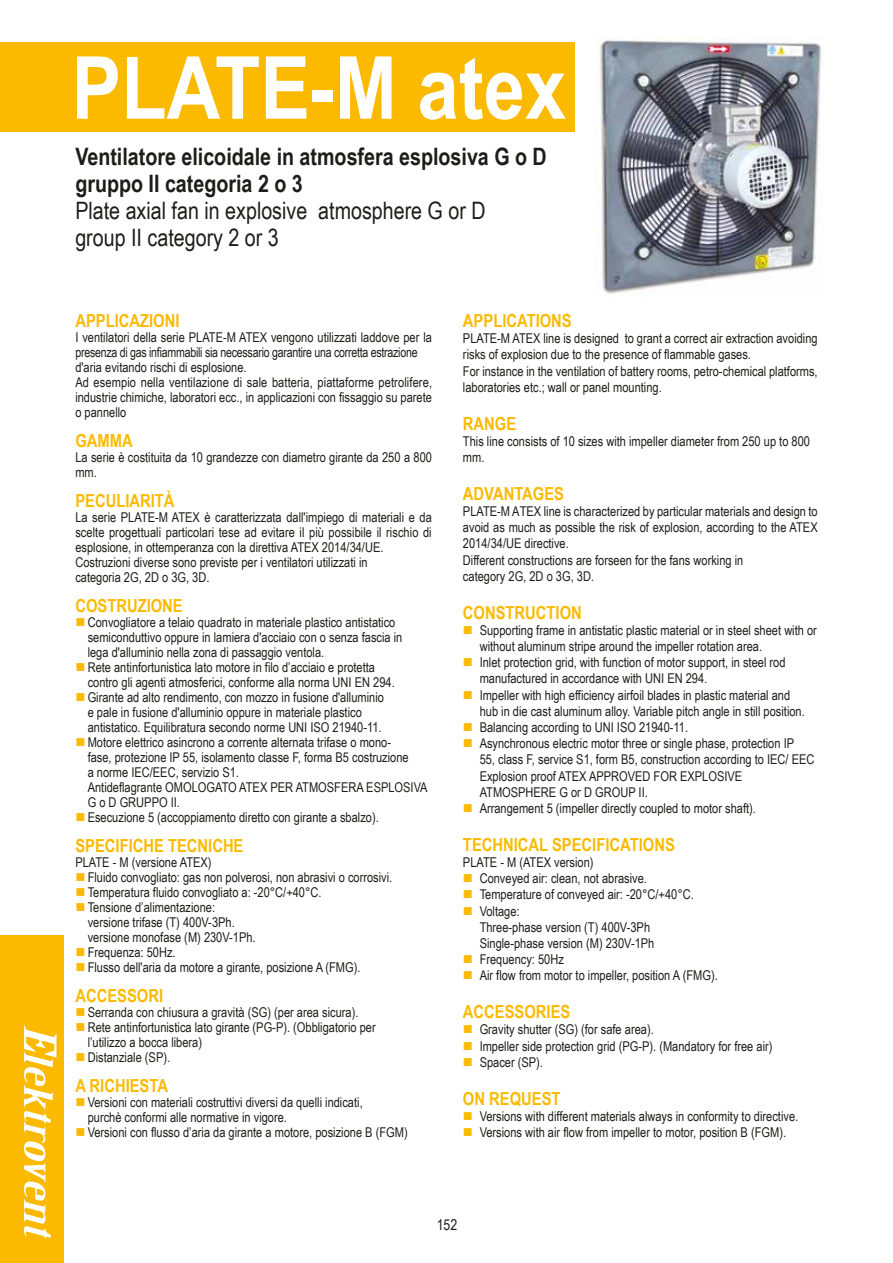
<style>
.page{position:relative;width:893px;height:1263px;background:#fff}
.page>*{position:absolute;margin:0;border:0;box-sizing:border-box;transform-origin:0 0}
.t1{font:700 87px "Arial Narrow";color:#fff;scale:1.04 1}
.t2{font:700 24px/27px "Arial Narrow";color:#1d1d1b}
.t3{font:24px/27px "Arial Narrow";color:#1d1d1b}
.t4{font:700 18px "Arial Narrow";color:#fbba00}
.t5{font:15px "Arial Narrow";color:#1d1d1b}
.t6{font:13.5px/15px "Arial Narrow";color:#1d1d1b}
.s1{color:#fbba00}
</style>
<div class="page">
<div style="left:0;top:43px;width:574px;height:89px;background:#fbba00"></div>
<div style="left:0;top:935px;width:64px;height:328px;background:#fbba00"></div>
<svg style="left:24px;top:1025px;width:32px;height:214px"></svg>
<img style="left:600px;top:38px;width:221px;height:256px">
<h1 class="t1" style="left:72px;top:22px;width:477px">PLATE-M atex</h1>
<h2 class="t2" style="left:75px;top:142px;width:473px">Ventilatore elicoidale in atmosfera esplosiva G o D gruppo II categoria 2 o 3</h2>
<h2 class="t3" style="left:75px;top:196px;width:412px">Plate axial fan in explosive atmosphere G or D group II category 2 or 3</h2>
<h3 class="t4" style="left:75px;top:307px;width:106px">APPLICAZIONI</h3>
<p class="t6" style="left:75px;top:329px;width:358px">I ventilatori della serie PLATE-M ATEX vengono utilizzati laddove per la presenza di gas infiammabili sia necessario garantire una corretta estrazione d'aria evitando rischi di esplosione.<br>Ad esempio nella ventilazione di sale batteria, piattaforme petrolifere, industrie chimiche, laboratori ecc., in applicazioni con fissaggio su parete o pannello</p>
<h3 class="t4" style="left:75px;top:427px;width:59px">GAMMA</h3>
<p class="t6" style="left:75px;top:449px;width:358px">La serie è costituita da 10 grandezze con diametro girante da 250 a 800 mm.</p>
<h3 class="t4" style="left:75px;top:487px;width:101px">PECULIARITÀ</h3>
<p class="t6" style="left:75px;top:509px;width:358px">La serie PLATE-M ATEX è caratterizzata dall'impiego di materiali e da scelte progettuali particolari tese ad evitare il più possibile il rischio di esplosione, in ottemperanza con la direttiva ATEX 2014/34/UE.<br>Costruzioni diverse sono previste per i ventilatori utilizzati in<br>categoria 2G, 2D o 3G, 3D.</p>
<h3 class="t4" style="left:75px;top:592px;width:109px">COSTRUZIONE</h3>
<p class="t6" style="left:88px;top:614px;width:316px;text-indent:-12px"><span class="s1">■</span> Convogliatore a telaio quadrato in materiale plastico antistatico semiconduttivo oppure in lamiera d'acciaio con o senza fascia in lega d'alluminio nella zona di passaggio ventola.</p>
<p class="t6" style="left:88px;top:659px;width:309px;text-indent:-12px"><span class="s1">■</span> Rete antinfortunistica lato motore in filo d’acciaio e protetta contro gli agenti atmosferici, conforme alla norma UNI EN 294.</p>
<p class="t6" style="left:88px;top:689px;width:298px;text-indent:-12px"><span class="s1">■</span> Girante ad alto rendimento, con mozzo in fusione d'alluminio e pale in fusione d'alluminio oppure in materiale plastico antistatico. Equilibratura secondo norme UNI ISO 21940-11.</p>
<p class="t6" style="left:88px;top:734px;width:341px;text-indent:-12px"><span class="s1">■</span> Motore elettrico asincrono a corrente alternata trifase o mono-<br>fase, protezione IP 55, isolamento classe F, forma B5 costruzione<br>a norme IEC/EEC, servizio S1.<br>Antideflagrante OMOLOGATO ATEX PER ATMOSFERA ESPLOSIVA G o D GRUPPO II.</p>
<p class="t6" style="left:75px;top:809px;width:305px"><span class="s1">■</span> Esecuzione 5 (accoppiamento diretto con girante a sbalzo).</p>
<h3 class="t4" style="left:75px;top:832px;width:170px">SPECIFICHE TECNICHE</h3>
<p class="t6" style="left:75px;top:854px;width:138px">PLATE - M (versione ATEX)</p>
<p class="t6" style="left:75px;top:869px;width:318px"><span class="s1">■</span> Fluido convogliato: gas non polverosi, non abrasivi o corrosivi.</p>
<p class="t6" style="left:75px;top:884px;width:248px"><span class="s1">■</span> Temperatura fluido convogliato a: -20°C/+40°C.</p>
<p class="t6" style="left:88px;top:899px;width:169px;text-indent:-12px"><span class="s1">■</span> Tensione d’alimentazione: versione trifase (T) 400V-3Ph. versione monofase (M) 230V-1Ph.</p>
<p class="t6" style="left:75px;top:944px;width:102px"><span class="s1">■</span> Frequenza: 50Hz.</p>
<p class="t6" style="left:75px;top:959px;width:287px"><span class="s1">■</span> Flusso dell'aria da motore a girante, posizione A (FMG).</p>
<h3 class="t4" style="left:75px;top:982px;width:89px">ACCESSORI</h3>
<p class="t6" style="left:75px;top:1004px;width:285px"><span class="s1">■</span> Serranda con chiusura a gravità (SG) (per area sicura).</p>
<p class="t6" style="left:88px;top:1019px;width:289px;text-indent:-12px"><span class="s1">■</span> Rete antinfortunistica lato girante (PG-P). (Obbligatorio per l’utilizzo a bocca libera)</p>
<p class="t6" style="left:75px;top:1049px;width:96px"><span class="s1">■</span> Distanziale (SP).</p>
<h3 class="t4" style="left:75px;top:1072px;width:94px">A RICHIESTA</h3>
<p class="t6" style="left:88px;top:1094px;width:277px;text-indent:-12px"><span class="s1">■</span> Versioni con materiali costruttivi diversi da quelli indicati, purchè conformi alle normative in vigore.</p>
<p class="t6" style="left:75px;top:1124px;width:334px"><span class="s1">■</span> Versioni con flusso d’aria da girante a motore, posizione B (FGM)</p>
<h3 class="t4" style="left:463px;top:307px;width:110px">APPLICATIONS</h3>
<p class="t6" style="left:463px;top:330px;width:356px;line-height:16.2px">PLATE-M ATEX line is designed to grant a correct air extraction avoiding risks of explosion due to the presence of flammable gases.<br>For instance in the ventilation of battery rooms, petro-chemical platforms, laboratories etc.; wall or panel mounting.</p>
<h3 class="t4" style="left:463px;top:410px;width:55px">RANGE</h3>
<p class="t6" style="left:463px;top:432px;width:349px;line-height:16.2px">This line consists of 10 sizes with impeller diameter from 250 up to 800 mm.</p>
<h3 class="t4" style="left:463px;top:480px;width:103px">ADVANTAGES</h3>
<p class="t6" style="left:463px;top:503px;width:356px;line-height:16.2px">PLATE-M ATEX line is characterized by particular materials and design to avoid as much as possible the risk of explosion, according to the ATEX 2014/34/UE directive.<br>Different constructions are forseen for the fans working in<br>category 2G, 2D o 3G, 3D.</p>
<h3 class="t4" style="left:463px;top:599px;width:120px">CONSTRUCTION</h3>
<p class="t6" style="left:480px;top:621px;width:339px;line-height:16.2px;text-indent:-17px"><span class="s1">■</span> Supporting frame in antistatic plastic material or in steel sheet with or without aluminum stripe around the impeller rotation area.</p>
<p class="t6" style="left:480px;top:654px;width:307px;line-height:16.2px;text-indent:-17px"><span class="s1">■</span> Inlet protection grid, with function of motor support, in steel rod manufactured in accordance with UNI EN 294.</p>
<p class="t6" style="left:480px;top:686px;width:327px;line-height:16.2px;text-indent:-17px"><span class="s1">■</span> Impeller with high efficiency airfoil blades in plastic material and hub in die cast aluminum alloy. Variable pitch angle in still position.</p>
<p class="t6" style="left:463px;top:719px;width:227px"><span class="s1">■</span> Balancing according to UNI ISO 21940-11.</p>
<p class="t6" style="left:480px;top:735px;width:336px;line-height:16.2px;text-indent:-17px"><span class="s1">■</span> Asynchronous electric motor three or single phase, protection IP<br>55, class F, service S1, form B5, construction according to IEC/ EEC Explosion proof ATEX APPROVED FOR EXPLOSIVE ATMOSPHERE G or D GROUP II.</p>
<p class="t6" style="left:463px;top:800px;width:294px"><span class="s1">■</span> Arrangement 5 (impeller directly coupled to motor shaft).</p>
<h3 class="t4" style="left:463px;top:831px;width:213px">TECHNICAL SPECIFICATIONS</h3>
<p class="t6" style="left:463px;top:854px;width:132px">PLATE - M (ATEX version)</p>
<p class="t6" style="left:463px;top:870px;width:186px"><span class="s1">■</span> Conveyed air: clean, not abrasive.</p>
<p class="t6" style="left:463px;top:887px;width:232px"><span class="s1">■</span> Temperature of conveyed air: -20°C/+40°C.</p>
<p class="t6" style="left:480px;top:902px;width:176px;line-height:16.2px;text-indent:-17px"><span class="s1">■</span> Voltage:<br>Three-phase version (T) 400V-3Ph<br>Single-phase version (M) 230V-1Ph</p>
<p class="t6" style="left:463px;top:951px;width:102px"><span class="s1">■</span> Frequency: 50Hz</p>
<p class="t6" style="left:463px;top:968px;width:256px"><span class="s1">■</span> Air flow from motor to impeller, position A (FMG).</p>
<h3 class="t4" style="left:463px;top:998px;width:109px">ACCESSORIES</h3>
<p class="t6" style="left:463px;top:1022px;width:192px"><span class="s1">■</span> Gravity shutter (SG) (for safe area).</p>
<p class="t6" style="left:463px;top:1038px;width:311px"><span class="s1">■</span> Impeller side protection grid (PG-P). (Mandatory for free air)</p>
<p class="t6" style="left:463px;top:1054px;width:82px"><span class="s1">■</span> Spacer (SP).</p>
<h3 class="t4" style="left:463px;top:1085px;width:99px">ON REQUEST</h3>
<p class="t6" style="left:463px;top:1108px;width:337px"><span class="s1">■</span> Versions with different materials always in conformity to directive.</p>
<p class="t6" style="left:463px;top:1124px;width:325px"><span class="s1">■</span> Versions with air flow from impeller to motor, position B (FGM).</p>
<p class="t5" style="left:437px;top:1213px;width:22px">152</p>
</div>
